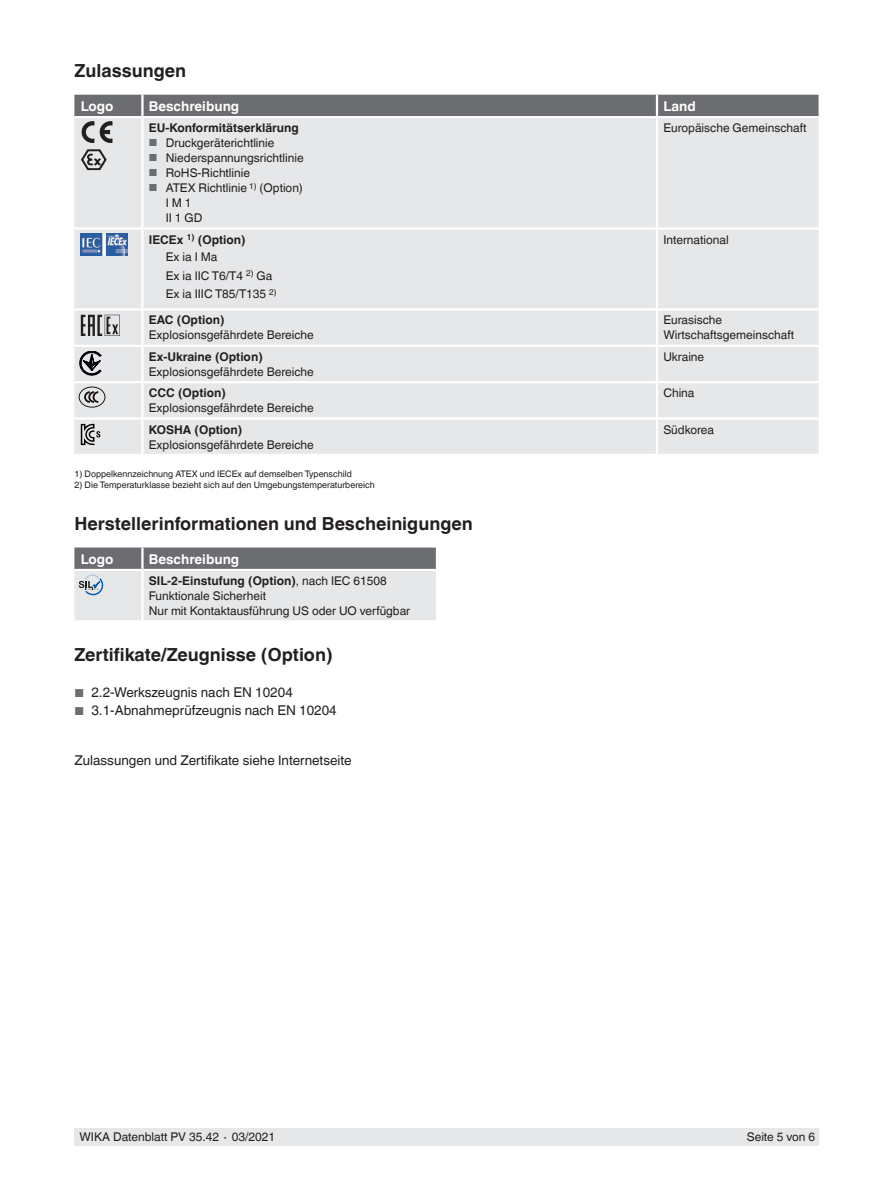
<style>
.page{position:relative;width:893px;height:1188px;background:#fff}
.page>*{position:absolute;margin:0;border:0;box-sizing:border-box;transform-origin:0 0}
.t1{font:700 18px "Helvetica World";color:#231f20}
.t2{font:13.5px "Helvetica World";color:#231f20}
.t3{font:700 13.5px "Helvetica World";color:#fff}
.t4{font:12px/15px "Helvetica World";color:#231f20}
.t5{font:700 12px "Helvetica World";color:#231f20}
.t6{font:9px "Helvetica World";color:#231f20}
.s1{font-size:10.2px;color:#6c6d70}
.s2{font-weight:700}
.s3{font-size:11.55px;color:#6c6d70}
</style>
<div class="page">
<div style="left:75px;top:1128px;width:744px;height:17px;background:#e6e7e9"></div>
<div style="left:74px;top:142px;width:745px;height:312px;background:#e6e7e9"></div>
<hr style="left:142px;top:417px;width:515px;height:3px;background:#fff">
<hr style="left:142px;top:308px;width:515px;height:3px;background:#fff">
<hr style="left:74px;top:345px;width:68px;height:2px;background:#fff">
<hr style="left:142px;top:345px;width:515px;height:2px;background:#fff">
<hr style="left:657px;top:345px;width:162px;height:2px;background:#fff">
<hr style="left:74px;top:227px;width:68px;height:3px;background:#fff">
<hr style="left:142px;top:227px;width:515px;height:3px;background:#fff">
<hr style="left:657px;top:227px;width:162px;height:3px;background:#fff">
<hr style="left:74px;top:308px;width:68px;height:3px;background:#fff">
<hr style="left:141px;top:420px;width:3px;height:34px;background:#fff">
<hr style="left:657px;top:308px;width:162px;height:3px;background:#fff">
<hr style="left:656px;top:420px;width:2px;height:34px;background:#fff">
<hr style="left:656px;top:383px;width:2px;height:34px;background:#fff">
<hr style="left:657px;top:417px;width:162px;height:3px;background:#fff">
<hr style="left:141px;top:383px;width:3px;height:34px;background:#fff">
<hr style="left:74px;top:417px;width:68px;height:3px;background:#fff">
<hr style="left:656px;top:118px;width:2px;height:109px;background:#fff">
<hr style="left:656px;top:230px;width:2px;height:78px;background:#fff">
<hr style="left:141px;top:118px;width:3px;height:109px;background:#fff">
<hr style="left:141px;top:230px;width:3px;height:78px;background:#fff">
<hr style="left:141px;top:347px;width:3px;height:34px;background:#fff">
<hr style="left:656px;top:347px;width:2px;height:34px;background:#fff">
<hr style="left:74px;top:381px;width:68px;height:2px;background:#fff">
<hr style="left:142px;top:381px;width:515px;height:2px;background:#fff">
<hr style="left:657px;top:381px;width:162px;height:2px;background:#fff">
<hr style="left:656px;top:311px;width:2px;height:34px;background:#fff">
<hr style="left:141px;top:311px;width:3px;height:34px;background:#fff">
<svg style="left:74px;top:95px;width:745px;height:47px;background:#afb0b2"></svg>
<svg style="left:81px;top:149px;width:26px;height:21px"></svg>
<img style="left:81px;top:234px;width:47px;height:21px">
<svg style="left:81px;top:315px;width:39px;height:21px"></svg>
<svg style="left:80px;top:351px;width:21px;height:24px"></svg>
<svg style="left:79px;top:387px;width:26px;height:21px"></svg>
<svg style="left:81px;top:424px;width:19px;height:21px"></svg>
<svg style="left:74px;top:548px;width:362px;height:72px;background:#c2c4c6"></svg>
<h1 class="t1" style="left:74px;top:60px;width:113px">Zulassungen</h1>
<p class="t3" style="left:81px;top:98px;width:34px">Logo</p>
<p class="t3" style="left:149px;top:98px;width:92px">Beschreibung</p>
<p class="t3" style="left:663px;top:98px;width:34px">Land</p>
<p class="t5" style="left:149px;top:121px;width:152px">EU-Konformitätserklärung</p>
<p class="t4" style="left:149px;top:135px;width:127px"><span class="s1">■</span> Druckgeräterichtlinie</p>
<p class="t4" style="left:149px;top:150px;width:156px"><span class="s1">■</span> Niederspannungsrichtlinie</p>
<p class="t4" style="left:149px;top:165px;width:103px"><span class="s1">■</span> RoHS-Richtlinie</p>
<p class="t4" style="left:166px;top:180px;width:139px;text-indent:-17px"><span class="s1">■</span> ATEX Richtlinie <sup>1)</sup> (Option)<br>I M 1<br>II 1 GD</p>
<p class="t4" style="left:663px;top:120px;width:145px">Europäische Gemeinschaft</p>
<p class="t4" style="left:166px;top:230px;width:112px;line-height:18.3px;text-indent:-17px"><span class="s2">IECEx</span> <sup>1)</sup> <span class="s2">(Option)<br></span>Ex ia I Ma<br>Ex ia IIC T6/T4 <sup>2)</sup> Ga<br>Ex ia IIIC T85/T135 <sup>2)</sup></p>
<p class="t4" style="left:663px;top:232px;width:67px">International</p>
<p class="t5" style="left:149px;top:313px;width:77px">EAC (Option)</p>
<p class="t4" style="left:149px;top:328px;width:167px">Explosionsgefährdete Bereiche</p>
<p class="t4" style="left:663px;top:313px;width:132px">Eurasische<br>Wirtschaftsgemeinschaft</p>
<p class="t5" style="left:149px;top:350px;width:115px">Ex-Ukraine (Option)</p>
<p class="t4" style="left:149px;top:364px;width:167px">Explosionsgefährdete Bereiche</p>
<p class="t4" style="left:663px;top:349px;width:42px">Ukraine</p>
<p class="t5" style="left:149px;top:386px;width:79px">CCC (Option)</p>
<p class="t4" style="left:149px;top:401px;width:167px">Explosionsgefährdete Bereiche</p>
<p class="t4" style="left:663px;top:386px;width:33px">China</p>
<p class="t5" style="left:149px;top:422px;width:95px">KOSHA (Option)</p>
<p class="t4" style="left:149px;top:437px;width:167px">Explosionsgefährdete Bereiche</p>
<p class="t4" style="left:663px;top:422px;width:52px">Südkorea</p>
<p class="t6" style="left:74px;top:469px;width:279px">1) Doppelkennzeichnung ATEX und IECEx auf demselben Typenschild</p>
<p class="t6" style="left:74px;top:479px;width:302px">2) Die Temperaturklasse bezieht sich auf den Umgebungstemperaturbereich</p>
<h1 class="t1" style="left:74px;top:513px;width:400px">Herstellerinformationen und Bescheinigungen</h1>
<p class="t3" style="left:81px;top:551px;width:34px">Logo</p>
<p class="t3" style="left:149px;top:551px;width:92px">Beschreibung</p>
<p class="t4" style="left:149px;top:573px;width:263px"><span class="s2">SIL-2-Einstufung (Option)</span>, nach IEC 61508<br>Funktionale Sicherheit<br>Nur mit Kontaktausführung US oder UO verfügbar</p>
<h1 class="t1" style="left:74px;top:645px;width:260px">Zertifikate/Zeugnisse (Option)</h1>
<p class="t2" style="left:74px;top:685px;width:220px"><span class="s3">■</span> 2.2-Werkszeugnis nach EN 10204</p>
<p class="t2" style="left:74px;top:703px;width:264px"><span class="s3">■</span> 3.1-Abnahmeprüfzeugnis nach EN 10204</p>
<p class="t2" style="left:74px;top:752px;width:279px">Zulassungen und Zertifikate siehe Internetseite</p>
<p class="t4" style="left:80px;top:1130px;width:197px">WIKA Datenblatt PV 35.42 ∙ 03/2021</p>
<p class="t4" style="left:747px;top:1130px;width:70px">Seite 5 von 6</p>
</div>
